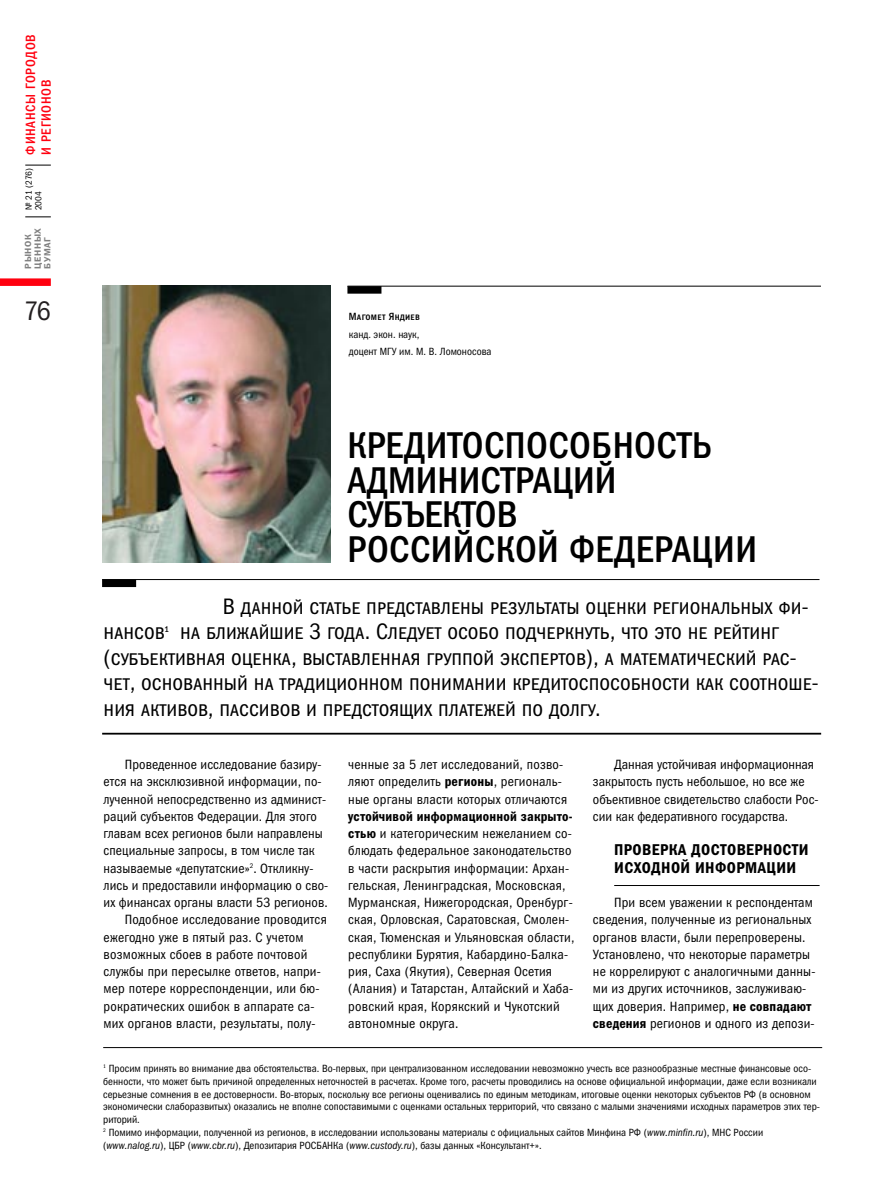
<style>
.page{position:relative;width:872px;height:1199px;background:#fff}
.page>*{position:absolute;margin:0;border:0;box-sizing:border-box;transform-origin:0 0}
.t1{font:37.5px/34.5px "Franklin Gothic Medi Cond C";letter-spacing:.01em;color:#000}
.t2{font:27px "Franklin Gothic Book Cond C";color:#231f20}
.t3{font:22.5px/25.5px "Franklin Gothic Book Cond SCC";color:#000}
.t4{font:15.75px/17.2px "Franklin Gothic Demi Cond C";letter-spacing:.025em;color:#000}
.t5{font:13.5px/17.2px "Franklin Gothic Book Cond C";letter-spacing:.01em;color:#000}
.t6{font:13.5px "Franklin Gothic Demi Cond C";letter-spacing:.015em;color:#000}
.t7{font:13.5px/15.8px "Franklin Gothic Medi Cond C";letter-spacing:.055em;color:#ff000f}
.t8{font:10.5px/12.8px "Franklin Gothic Book Cond C";color:#000}
.t9{font:10.5px "Franklin Gothic Medi Cond SCC";letter-spacing:.025em;color:#000}
.t10{font:9px/9.8px "Franklin Gothic Demi C";letter-spacing:.06em;color:#808080}
.t11{font:9px/9.8px "Franklin Gothic Book Cond C";color:#000}
.s1{font-family:"Franklin Gothic Book Cond C"}
.s2{font-family:"Franklin Gothic Demi Cond C"}
.s3{font-style:italic}
</style>
<div class="page">
<div style="left:0;top:278px;width:51px;height:8px;background:#ff000f"></div>
<svg style="left:25px;top:217px;width:26px;height:1px"></svg>
<svg style="left:25px;top:165px;width:26px;height:1px"></svg>
<img style="left:102px;top:286px;width:228px;height:276px">
<hr style="left:614px;top:885px;width:205px;height:1px;background:#000">
<hr style="left:102px;top:732px;width:719px;height:2px;background:#000">
<div style="left:102px;top:579px;width:34px;height:8px;background:#000"></div>
<hr style="left:102px;top:579px;width:717px;height:1px;background:#000">
<div style="left:347px;top:286px;width:34px;height:8px;background:#000"></div>
<hr style="left:347px;top:286px;width:474px;height:1px;background:#000">
<hr style="left:103px;top:1047px;width:719px;height:1px;background:#000">
<p class="t7" style="left:24px;top:154px;width:122px;rotate:-90deg">ФИНАНСЫ ГОРОДОВ<br>И РЕГИОНОВ</p>
<p class="t11" style="left:25px;top:210px;width:44px;rotate:-90deg">№ 21 (276)<br>2004</p>
<p class="t10" style="left:24px;top:269px;width:42px;rotate:-90deg">РЫНОК<br>ЦЕННЫХ<br>БУМАГ</p>
<h2 class="t2" style="left:24px;top:301px;width:29px">76</h2>
<p class="t9" style="left:349px;top:311px;width:72px">Магомет Яндиев</p>
<p class="t8" style="left:349px;top:326px;width:144px;line-height:17.2px">канд. экон. наук,<br>доцент МГУ им. М. В. Ломоносова</p>
<h1 class="t1" style="left:347px;top:432px;width:411px">КРЕДИТОСПОСОБНОСТЬ<br>АДМИНИСТРАЦИЙ<br>СУБЪЕКТОВ<br>РОССИЙСКОЙ ФЕДЕРАЦИИ</h1>
<p class="t3" style="left:104px;top:593px;width:716px;text-indent:119px">В данной статье представлены результаты оценки региональных фи&shy;нансов<sup>1</sup> на ближайшие <span class="s1">3</span> года. Следует особо подчеркнуть, что это не рейтинг (субъективная оценка, выставленная группой экспертов), а математический рас&shy;чет, основанный на традиционном понимании кредитоспособности как соотноше&shy;ния активов, пассивов и предстоящих платежей по долгу.</p>
<p class="t5" style="left:125px;top:757px;width:198px">Проведенное исследование базиру-</p>
<p class="t5" style="left:104px;top:774px;width:219px">ется на эксклюзивной информации, по-</p>
<p class="t5" style="left:104px;top:791px;width:224px">лученной непосредственно из админист-</p>
<p class="t5" style="left:104px;top:809px;width:215px">раций субъектов Федерации. Для этого</p>
<p class="t5" style="left:104px;top:826px;width:221px">главам всех регионов были направлены</p>
<p class="t5" style="left:104px;top:843px;width:213px">специальные запросы, в том числе так</p>
<p class="t5" style="left:104px;top:860px;width:211px">называемые «депутатские»<sup>2</sup>. Откликну-</p>
<p class="t5" style="left:104px;top:878px;width:226px">лись и предоставили информацию о сво-</p>
<p class="t5" style="left:104px;top:895px;width:226px">их финансах органы власти 53 регионов.</p>
<p class="t5" style="left:125px;top:912px;width:203px">Подобное исследование проводится</p>
<p class="t5" style="left:104px;top:929px;width:201px">ежегодно уже в пятый раз. С учетом</p>
<p class="t5" style="left:104px;top:947px;width:205px">возможных сбоев в работе почтовой</p>
<p class="t5" style="left:104px;top:964px;width:219px">службы при пересылке ответов, напри-</p>
<p class="t5" style="left:104px;top:981px;width:217px">мер потере корреспонденции, или бю-</p>
<p class="t5" style="left:104px;top:998px;width:212px">рократических ошибок в аппарате са-</p>
<p class="t5" style="left:104px;top:1016px;width:213px">мих органов власти, результаты, полу-</p>
<p class="t5" style="left:348px;top:757px;width:220px">ченные за 5 лет исследований, позво&shy;ляют определить <span class="s2">регионы</span>, региональ&shy;ные органы власти которых отличаются</p>
<p class="t6" style="left:348px;top:811px;width:226px">устойчивой информационной закрыто-</p>
<p class="t5" style="left:348px;top:826px;width:227px"><span class="s2">стью</span> и категорическим нежеланием со&shy;блюдать федеральное законодательство в части раскрытия информации: Архан&shy;гельская, Ленинградская, Московская, Мурманская, Нижегородская, Оренбург&shy;ская, Орловская, Саратовская, Смолен&shy;ская, Тюменская и Ульяновская области, республики Бурятия, Кабардино-Балка&shy;рия, Саха (Якутия), Северная Осетия (Алания) и Татарстан, Алтайский и Хаба&shy;ровский края, Корякский и Чукотский автономные округа.</p>
<p class="t5" style="left:593px;top:757px;width:227px;text-indent:21px">Данная устойчивая информационная закрытость пусть небольшое, но все же объективное свидетельство слабости Рос&shy;сии как федеративного государства.</p>
<p class="t4" style="left:614px;top:843px;width:196px">ПРОВЕРКА ДОСТОВЕРНОСТИ<br>ИСХОДНОЙ ИНФОРМАЦИИ</p>
<p class="t5" style="left:593px;top:895px;width:224px;text-indent:21px">При всем уважении к респондентам сведения, полученные из региональных органов власти, были перепроверены.<br>Установлено, что некоторые параметры не коррелируют с аналогичными данны&shy;ми из других источников, заслуживаю&shy;щих доверия. Например, <span class="s2">не совпадают сведения</span> регионов и одного из депози-</p>
<p class="t8" style="left:103px;top:1063px;width:718px"><sup>1</sup> Просим принять во внимание два обстоятельства. Во-первых, при централизованном исследовании невозможно учесть все разнообразные местные финансовые осо&shy;бенности, что может быть причиной определенных неточностей в расчетах. Кроме того, расчеты проводились на основе официальной информации, даже если возникали серьезные сомнения в ее достоверности. Во-вторых, поскольку все регионы оценивались по единым методикам, итоговые оценки некоторых субъектов РФ (в основном экономически слаборазвитых) оказались не вполне сопоставимыми с оценками остальных территорий, что связано с малыми значениями исходных параметров этих тер&shy;риторий.<br><sup>2</sup> Помимо информации, полученной из регионов, в исследовании использованы материалы с официальных сайтов Минфина РФ (<span class="s3">www.minfin.ru</span>), МНС России (<span class="s3">www.nalog.ru</span>), ЦБР (<span class="s3">www.cbr.ru</span>), Депозитария РОСБАНКа (<span class="s3">www.custody.ru</span>), базы данных «Консультант+».</p>
</div>
